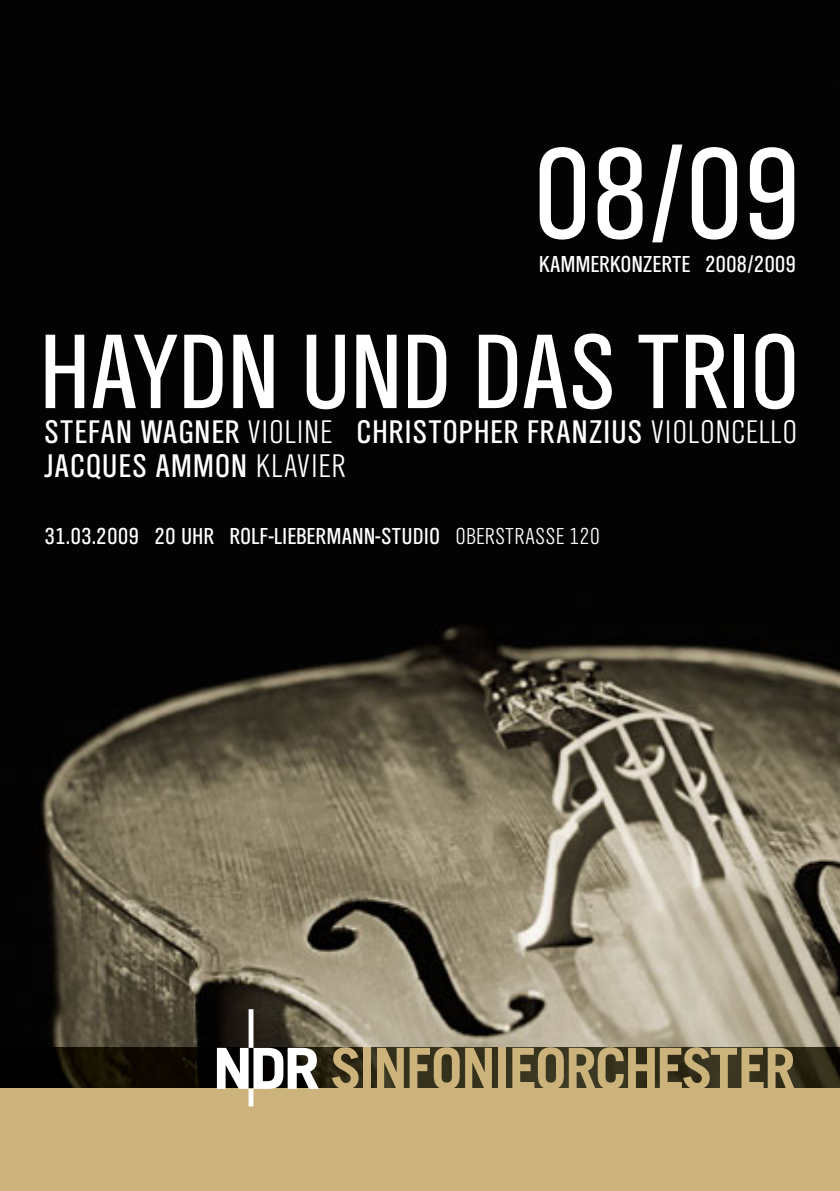
<style>
.page{position:relative;width:840px;height:1191px;background:#fff}
.page>*{position:absolute;margin:0;border:0;box-sizing:border-box;transform-origin:0 0}
.t1{font:134px "NDR Sans Cond";color:#fff}
.t2{font:110px "NDR Sans Cond";letter-spacing:-.015em;color:#fff}
.t3{font:34px/34px "NDR Sans Cond";letter-spacing:.015em;color:#fff}
.t4{font:24px "NDR Sans Cond";color:#fff}
.s1{font-weight:300}
</style>
<div class="page">
<img style="left:0;top:0;width:839px;height:1047px">
<img style="left:0;top:1047px;width:839px;height:42px">
<div style="left:0;top:1089px;width:839px;height:102px;background:#ccb27b"></div>
<svg style="left:217px;top:1009px;width:101px;height:97px"></svg>
<svg style="left:332px;top:1047px;width:26px;height:42px"></svg>
<div style="left:363px;top:1047px;width:8px;height:42px;background:#ccb27b"></div>
<svg style="left:377px;top:1047px;width:26px;height:42px"></svg>
<svg style="left:465px;top:1047px;width:26px;height:42px"></svg>
<div style="left:498px;top:1047px;width:8px;height:42px;background:#ccb27b"></div>
<svg style="left:512px;top:1047px;width:282px;height:42px;background:#877850"></svg>
<svg style="left:409px;top:1047px;width:50px;height:42px;background:#8a7a52"></svg>
<h1 class="t1" style="left:532px;top:144px;width:271px">08/09</h1>
<p class="t4" style="left:538px;top:255px;width:259px">KAMMERKONZERTE 2008/2009</p>
<h2 class="t2" style="left:39px;top:331px;width:762px">HAYDN UND DAS TRIO</h2>
<h3 class="t3" style="left:44px;top:417px;width:754px">STEFAN WAGNER <span class="s1">VIOLINE</span> CHRISTOPHER FRANZIUS <span class="s1">VIOLONCELLO<br></span>JACQUES AMMON <span class="s1">KLAVIER</span></h3>
<p class="t4" style="left:44px;top:527px;width:557px">31.03.2009 20 UHR ROLF-LIEBERMANN-STUDIO <span class="s1">OBERSTRASSE 120</span></p>
</div>
